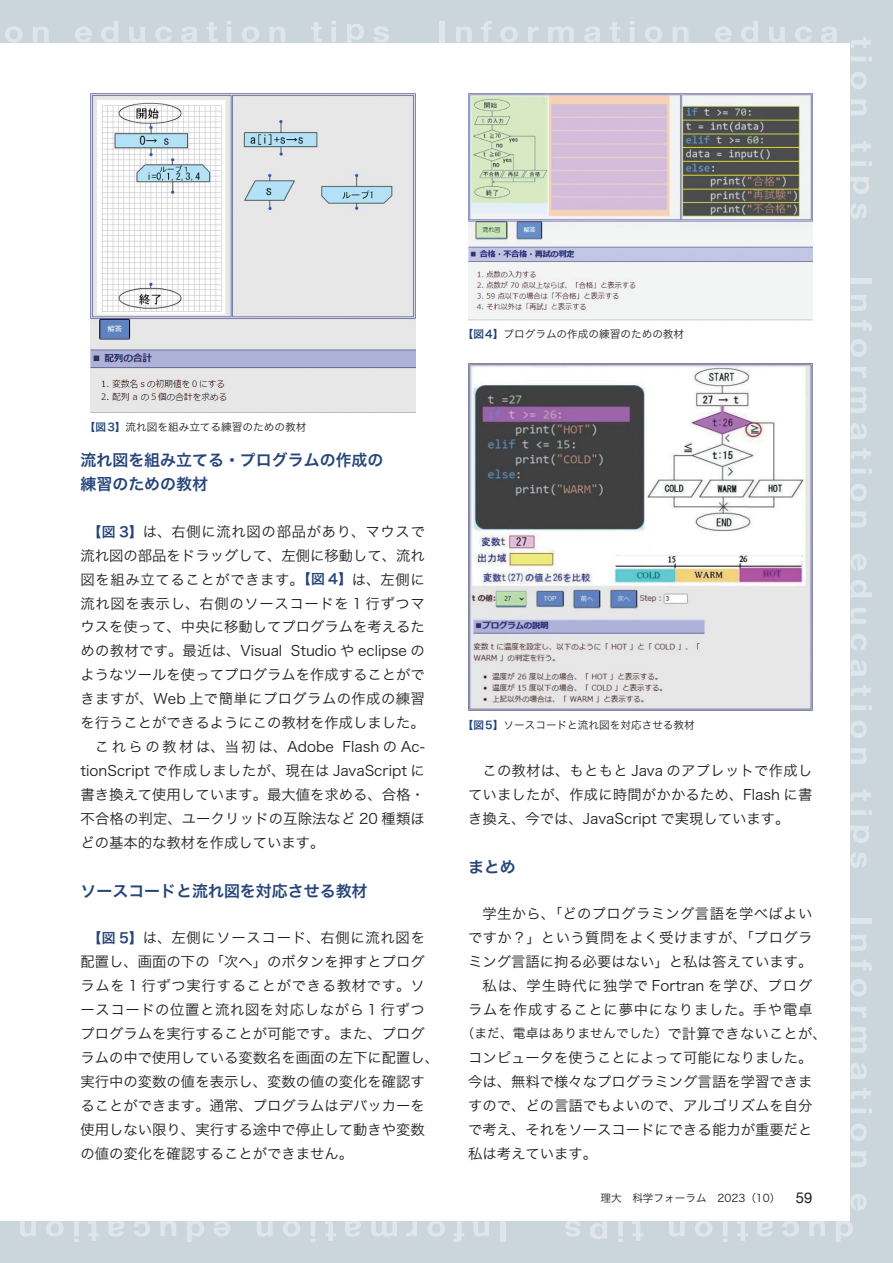
<style>
.page{position:relative;width:893px;height:1263px;background:#cad6dc}
.page>*{position:absolute;margin:0;border:0;box-sizing:border-box;transform-origin:0 0}
.t1{font:15.9px/23.9px "Hira Kaku Pro N W6";color:#26457a}
.t2{font:14.4px/23.9px "Hira Kaku Pro W3";color:#231f20;text-align:justify}
.t3{font:12.75px "Hira Kaku Pro W3";letter-spacing:.01em;color:#231f20}
.t4{font:10.65px "Hira Kaku Pro W3";color:#231f20}
.s1{font-family:"Hira Kaku Pro W6";color:#26457a}
.s2{font-family:"Hira Kaku Pro W6";font-size:13.8px;color:#26457a}
.s3{font-size:14.4px}
.s4{font-family:"Helvetica Neue";font-size:14.85px}
</style>
<div class="page">
<svg style="left:33px;top:26px;width:16px;height:16px"></svg>
<svg style="left:75px;top:26px;width:17px;height:17px"></svg>
<svg style="left:101px;top:21px;width:17px;height:22px"></svg>
<svg style="left:129px;top:27px;width:16px;height:16px"></svg>
<svg style="left:155px;top:26px;width:17px;height:17px"></svg>
<svg style="left:181px;top:26px;width:16px;height:17px"></svg>
<svg style="left:206px;top:22px;width:11px;height:20px"></svg>
<svg style="left:227px;top:21px;width:4px;height:21px"></svg>
<svg style="left:242px;top:26px;width:17px;height:17px"></svg>
<svg style="left:270px;top:26px;width:15px;height:16px"></svg>
<svg style="left:311px;top:22px;width:11px;height:20px"></svg>
<svg style="left:331px;top:21px;width:5px;height:21px"></svg>
<svg style="left:347px;top:24px;width:17px;height:19px"></svg>
<svg style="left:374px;top:26px;width:15px;height:17px"></svg>
<div style="left:439px;top:21px;width:6px;height:21px;background:#dee6eb"></div>
<svg style="left:456px;top:26px;width:16px;height:16px"></svg>
<svg style="left:481px;top:21px;width:11px;height:21px"></svg>
<svg style="left:500px;top:26px;width:18px;height:17px"></svg>
<svg style="left:528px;top:26px;width:11px;height:16px"></svg>
<svg style="left:548px;top:26px;width:26px;height:16px"></svg>
<svg style="left:584px;top:26px;width:16px;height:17px"></svg>
<svg style="left:609px;top:22px;width:11px;height:20px"></svg>
<svg style="left:630px;top:21px;width:4px;height:21px"></svg>
<svg style="left:645px;top:26px;width:17px;height:17px"></svg>
<svg style="left:673px;top:26px;width:15px;height:16px"></svg>
<svg style="left:715px;top:26px;width:17px;height:17px"></svg>
<svg style="left:741px;top:21px;width:17px;height:22px"></svg>
<svg style="left:769px;top:27px;width:16px;height:16px"></svg>
<svg style="left:795px;top:26px;width:17px;height:17px"></svg>
<svg style="left:821px;top:26px;width:16px;height:17px"></svg>
<svg style="left:851px;top:37px;width:20px;height:11px"></svg>
<svg style="left:851px;top:57px;width:21px;height:4px"></svg>
<svg style="left:850px;top:72px;width:17px;height:17px"></svg>
<svg style="left:851px;top:100px;width:16px;height:15px"></svg>
<svg style="left:851px;top:141px;width:20px;height:11px"></svg>
<svg style="left:851px;top:161px;width:21px;height:5px"></svg>
<svg style="left:850px;top:177px;width:19px;height:17px"></svg>
<svg style="left:850px;top:204px;width:17px;height:15px"></svg>
<div style="left:851px;top:278px;width:21px;height:6px;background:#dee6eb"></div>
<svg style="left:851px;top:295px;width:16px;height:16px"></svg>
<svg style="left:851px;top:320px;width:21px;height:11px"></svg>
<svg style="left:850px;top:339px;width:17px;height:18px"></svg>
<svg style="left:851px;top:367px;width:16px;height:11px"></svg>
<svg style="left:851px;top:387px;width:16px;height:26px"></svg>
<svg style="left:850px;top:423px;width:17px;height:16px"></svg>
<svg style="left:851px;top:448px;width:20px;height:11px"></svg>
<svg style="left:851px;top:469px;width:21px;height:4px"></svg>
<svg style="left:850px;top:484px;width:17px;height:17px"></svg>
<svg style="left:851px;top:512px;width:16px;height:15px"></svg>
<svg style="left:850px;top:554px;width:17px;height:17px"></svg>
<svg style="left:850px;top:580px;width:22px;height:17px"></svg>
<svg style="left:850px;top:608px;width:16px;height:16px"></svg>
<svg style="left:850px;top:634px;width:17px;height:16px"></svg>
<svg style="left:850px;top:660px;width:17px;height:16px"></svg>
<svg style="left:851px;top:685px;width:20px;height:11px"></svg>
<svg style="left:851px;top:706px;width:21px;height:4px"></svg>
<svg style="left:850px;top:721px;width:17px;height:17px"></svg>
<svg style="left:851px;top:748px;width:16px;height:16px"></svg>
<svg style="left:851px;top:790px;width:20px;height:11px"></svg>
<svg style="left:851px;top:810px;width:21px;height:5px"></svg>
<svg style="left:850px;top:826px;width:19px;height:17px"></svg>
<svg style="left:850px;top:852px;width:17px;height:16px"></svg>
<div style="left:851px;top:918px;width:21px;height:5px;background:#dee6eb"></div>
<svg style="left:851px;top:935px;width:16px;height:16px"></svg>
<svg style="left:851px;top:960px;width:21px;height:10px"></svg>
<svg style="left:850px;top:979px;width:17px;height:17px"></svg>
<svg style="left:851px;top:1007px;width:16px;height:11px"></svg>
<svg style="left:851px;top:1027px;width:16px;height:26px"></svg>
<svg style="left:850px;top:1063px;width:17px;height:16px"></svg>
<svg style="left:851px;top:1088px;width:20px;height:11px"></svg>
<svg style="left:851px;top:1109px;width:21px;height:4px"></svg>
<svg style="left:850px;top:1124px;width:17px;height:17px"></svg>
<svg style="left:851px;top:1151px;width:16px;height:16px"></svg>
<svg style="left:850px;top:1194px;width:17px;height:16px"></svg>
<svg style="left:836px;top:1220px;width:17px;height:22px"></svg>
<svg style="left:809px;top:1220px;width:16px;height:16px"></svg>
<svg style="left:782px;top:1220px;width:17px;height:16px"></svg>
<svg style="left:757px;top:1220px;width:16px;height:16px"></svg>
<svg style="left:737px;top:1221px;width:11px;height:20px"></svg>
<svg style="left:723px;top:1221px;width:4px;height:21px"></svg>
<svg style="left:695px;top:1220px;width:17px;height:16px"></svg>
<svg style="left:669px;top:1221px;width:16px;height:15px"></svg>
<svg style="left:632px;top:1221px;width:11px;height:20px"></svg>
<svg style="left:618px;top:1221px;width:5px;height:21px"></svg>
<svg style="left:590px;top:1220px;width:17px;height:19px"></svg>
<svg style="left:565px;top:1220px;width:16px;height:16px"></svg>
<div style="left:500px;top:1221px;width:6px;height:21px;background:#dee6eb"></div>
<svg style="left:473px;top:1221px;width:16px;height:15px"></svg>
<svg style="left:453px;top:1221px;width:11px;height:21px"></svg>
<svg style="left:427px;top:1220px;width:18px;height:16px"></svg>
<svg style="left:406px;top:1221px;width:11px;height:15px"></svg>
<svg style="left:371px;top:1221px;width:26px;height:15px"></svg>
<svg style="left:345px;top:1220px;width:16px;height:16px"></svg>
<svg style="left:325px;top:1221px;width:11px;height:20px"></svg>
<svg style="left:311px;top:1221px;width:4px;height:21px"></svg>
<svg style="left:283px;top:1220px;width:17px;height:16px"></svg>
<svg style="left:257px;top:1221px;width:16px;height:15px"></svg>
<svg style="left:213px;top:1220px;width:17px;height:16px"></svg>
<svg style="left:187px;top:1220px;width:17px;height:22px"></svg>
<svg style="left:160px;top:1220px;width:16px;height:16px"></svg>
<svg style="left:133px;top:1220px;width:17px;height:16px"></svg>
<svg style="left:108px;top:1220px;width:16px;height:16px"></svg>
<svg style="left:88px;top:1221px;width:11px;height:20px"></svg>
<svg style="left:74px;top:1221px;width:5px;height:21px"></svg>
<svg style="left:46px;top:1220px;width:18px;height:16px"></svg>
<svg style="left:20px;top:1221px;width:16px;height:15px"></svg>
<div style="left:0;top:43px;width:850px;height:1177px;background:#fff"></div>
<img style="left:90px;top:94px;width:325px;height:319px">
<img style="left:468px;top:94px;width:344px;height:226px">
<img style="left:468px;top:363px;width:344px;height:348px">
<svg style="left:5px;top:26px;width:17px;height:17px"></svg>
<p class="t4" style="left:85px;top:417px;width:223px"><span class="s1">【図3】</span>流れ図を組み立てる練習のための教材</p>
<p class="t1" style="left:81px;top:448px;width:304px">流れ図を組み立てる・プログラムの作成の練習のための教材</p>
<p class="t2" style="left:81px;top:518px;width:346px;text-indent:7px"><span class="s2">【図 3】</span>は、右側に流れ図の部品があり、マウスで流れ図の部品をドラッグして、左側に移動して、流れ図を組み立てることができます。<span class="s2">【図 4】</span>は、左側に流れ図を表示し、右側のソースコードを 1 行ずつマウスを使って、中央に移動してプログラムを考えるための教材です。最近は、Visual Studio や eclipse のようなツールを使ってプログラムを作成することができますが、Web 上で簡単にプログラムの作成の練習を行うことができるようにこの教材を作成しました。　これらの教材は、当初は、Adobe Flash の Ac&shy;tionScript で作成しましたが、現在は JavaScript に書き換えて使用しています。最大値を求める、合格・不合格の判定、ユークリッドの互除法など 20 種類ほどの基本的な教材を作成しています。</p>
<p class="t1" style="left:81px;top:878px;width:289px">ソースコードと流れ図を対応させる教材</p>
<p class="t2" style="left:81px;top:925px;width:360px;text-align:left;text-indent:7px"><span class="s2">【図 5】</span>は、左側にソースコード、右側に流れ図を配置し、画面の下の「次へ」のボタンを押すとプログラムを 1 行ずつ実行することができる教材です。ソースコードの位置と流れ図を対応しながら 1 行ずつプログラムを実行することが可能です。また、プログラムの中で使用している変数名を画面の左下に配置し、実行中の変数の値を表示し、変数の値の変化を確認することができます。通常、プログラムはデバッカーを使用しない限り、実行する途中で停止して動きや変数の値の変化を確認することができません。</p>
<p class="t4" style="left:463px;top:325px;width:223px"><span class="s1">【図4】</span>プログラムの作成の練習のための教材</p>
<p class="t4" style="left:463px;top:715px;width:234px"><span class="s1">【図5】</span>ソースコードと流れ図を対応させる教材</p>
<p class="t2" style="left:468px;top:758px;width:346px">　この教材は、もともと Java のアプレットで作成していましたが、作成に時間がかかるため、Flash に書き換え、今では、JavaScript で実現しています。</p>
<p class="t1" style="left:468px;top:854px;width:49px">まとめ</p>
<p class="t2" style="left:468px;top:901px;width:346px">　学生から、「どのプログラミング言語を学べばよいですか？」という質問をよく受けますが、「プログラミング言語に拘る必要はない」と私は答えています。　私は、学生時代に独学で Fortran を学び、プログラムを作成することに夢中になりました。手や電卓</p>
<p class="t3" style="left:462px;top:1022px;width:367px">（まだ、電卓はありませんでした）<span class="s3">で計算できないことが、</span></p>
<p class="t2" style="left:468px;top:1045px;width:346px">コンピュータを使うことによって可能になりました。今は、無料で様々なプログラミング言語を学習できますので、どの言語でもよいので、アルゴリズムを自分で考え、それをソースコードにできる能力が重要だと私は考えています。</p>
<p class="t4" style="left:600px;top:1189px;width:213px">理大　科学フォーラム　2023（10） <span class="s4">59</span></p>
</div>
